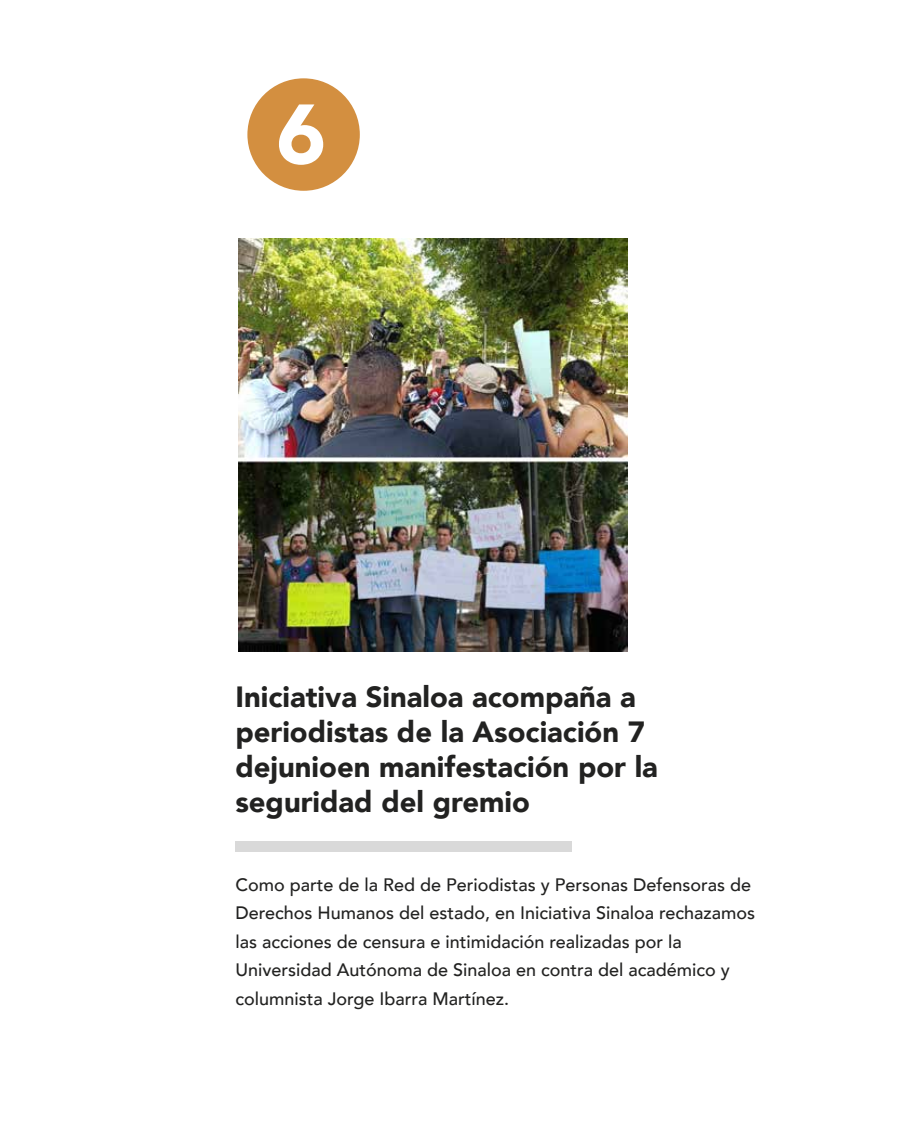
<style>
.page{position:relative;width:918px;height:1136px;background:#fff}
.page>*{position:absolute;margin:0;border:0;box-sizing:border-box;transform-origin:0 0}
.t1{font:900 83.85px "Avenir";color:#fff}
.t2{font:900 29.25px/35px "Avenir";color:#222221}
.t3{font:500 18px/28.5px "Avenir";color:#222221}
</style>
<div class="page">
<div style="left:247px;top:78px;width:113px;height:113px;background:#d38f40;border-radius:50%"></div>
<div style="left:235px;top:841px;width:337px;height:10px;background:#d9d9d9"></div>
<img style="left:238px;top:239px;width:389px;height:412px">
<h1 class="t1" style="left:276px;top:63px;width:51px">6</h1>
<h2 class="t2" style="left:235px;top:678px;width:424px">Iniciativa Sinaloa acompaña a periodistas de la Asociación 7 dejunioen manifestación por la seguridad del gremio</h2>
<p class="t3" style="left:235px;top:869px;width:521px">Como parte de la Red de Periodistas y Personas Defensoras de Derechos Humanos del estado, en Iniciativa Sinaloa rechazamos las acciones de censura e intimidación realizadas por la Universidad Autónoma de Sinaloa en contra del académico y columnista Jorge Ibarra Martínez.</p>
</div>
